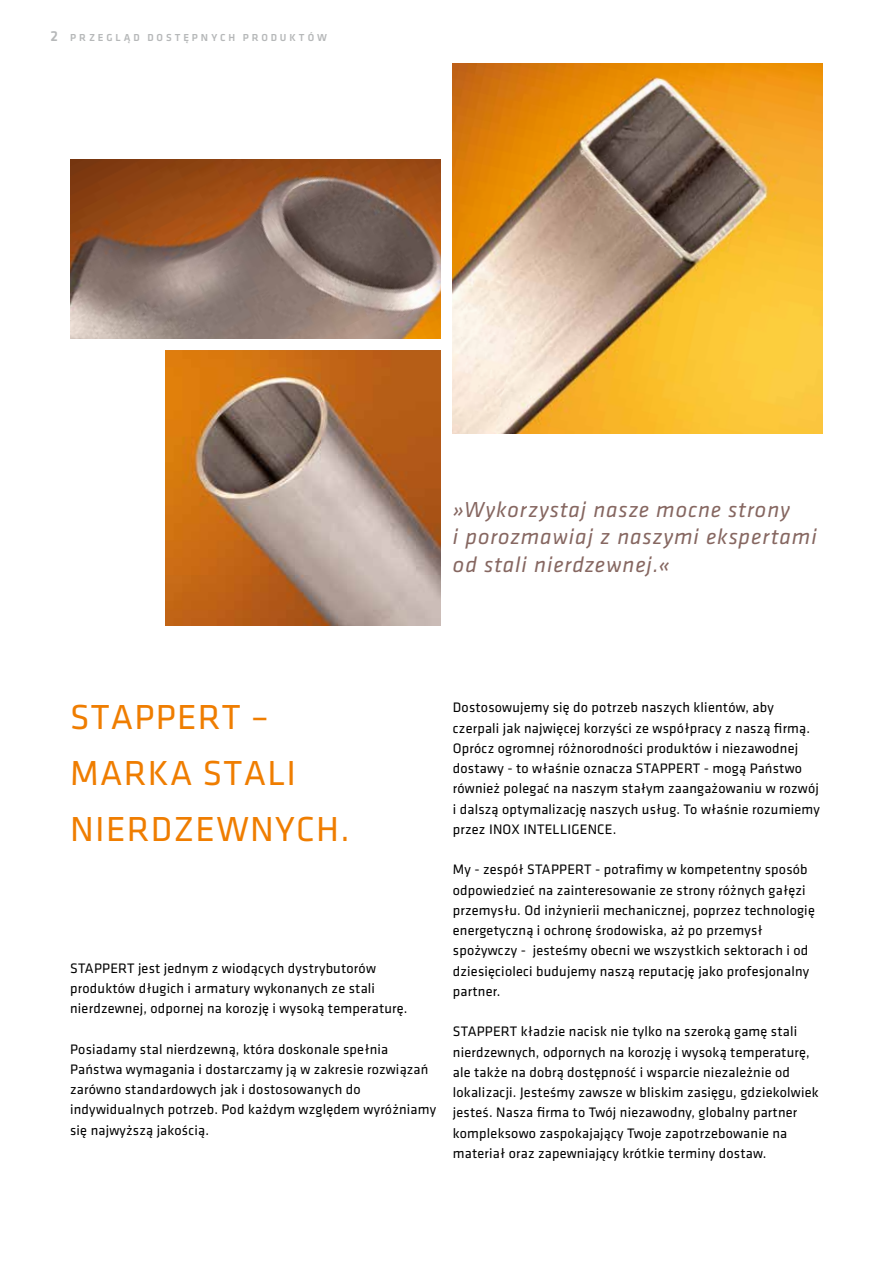
<style>
.page{position:relative;width:893px;height:1263px;background:#fff}
.page>*{position:absolute;margin:0;border:0;box-sizing:border-box;transform-origin:0 0}
.t1{font:36px/55.9px "Klavika";letter-spacing:.035em;color:#ef7d00}
.t2{font:italic 22.5px/27.8px "Klavika";letter-spacing:.04em;color:#866761}
.t3{font:14.25px/20.2px "Klavika";letter-spacing:.015em;color:#000}
.t4{font:500 10.5px "Klavika";letter-spacing:.28em;color:#b6b8b9}
.s1{font-size:15px}
</style>
<div class="page">
<img style="left:166px;top:351px;width:274px;height:274px">
<img style="left:453px;top:64px;width:370px;height:370px">
<img style="left:70px;top:159px;width:370px;height:179px">
<p class="t4" style="left:50px;top:30px;width:278px"><span class="s1">2</span> PRZEGLĄD DOSTĘPNYCH PRODUKTÓW</p>
<h2 class="t2" style="left:453px;top:495px;width:365px">»Wykorzystaj nasze mocne strony<br>i porozmawiaj z naszymi ekspertami od stali nierdzewnej.«</h2>
<h1 class="t1" style="left:70px;top:688px;width:281px">STAPPERT –<br>MARKA STALI<br>NIERDZEWNYCH.</h1>
<p class="t3" style="left:70px;top:957px;width:339px">STAPPERT jest jednym z wiodących dystrybutorów produktów długich i armatury wykonanych ze stali nierdzewnej, odpornej na korozję i wysoką temperaturę.</p>
<p class="t3" style="left:70px;top:1038px;width:368px">Posiadamy stal nierdzewną, która doskonale spełnia Państwa wymagania i dostarczamy ją w zakresie rozwiązań zarówno standardowych jak i dostosowanych do indywidualnych potrzeb. Pod każdym względem wyróżniamy się najwyższą jakością.</p>
<p class="t3" style="left:453px;top:697px;width:368px">Dostosowujemy się do potrzeb naszych klientów, aby czerpali jak najwięcej korzyści ze współpracy z naszą firmą.<br>Oprócz ogromnej różnorodności produktów i niezawodnej dostawy - to właśnie oznacza STAPPERT - mogą Państwo również polegać na naszym stałym zaangażowaniu w rozwój i dalszą optymalizację naszych usług. To właśnie rozumiemy przez INOX INTELLIGENCE.</p>
<p class="t3" style="left:453px;top:859px;width:363px">My - zespół STAPPERT - potrafimy w kompetentny sposób odpowiedzieć na zainteresowanie ze strony różnych gałęzi przemysłu. Od inżynierii mechanicznej, poprzez technologię energetyczną i ochronę środowiska, aż po przemysł spożywczy - jesteśmy obecni we wszystkich sektorach i od dziesięcioleci budujemy naszą reputację jako profesjonalny partner.</p>
<p class="t3" style="left:453px;top:1021px;width:367px">STAPPERT kładzie nacisk nie tylko na szeroką gamę stali nierdzewnych, odpornych na korozję i wysoką temperaturę, ale także na dobrą dostępność i wsparcie niezależnie od lokalizacji. Jesteśmy zawsze w bliskim zasięgu, gdziekolwiek jesteś. Nasza firma to Twój niezawodny, globalny partner kompleksowo zaspokajający Twoje zapotrzebowanie na materiał oraz zapewniający krótkie terminy dostaw.</p>
</div>
